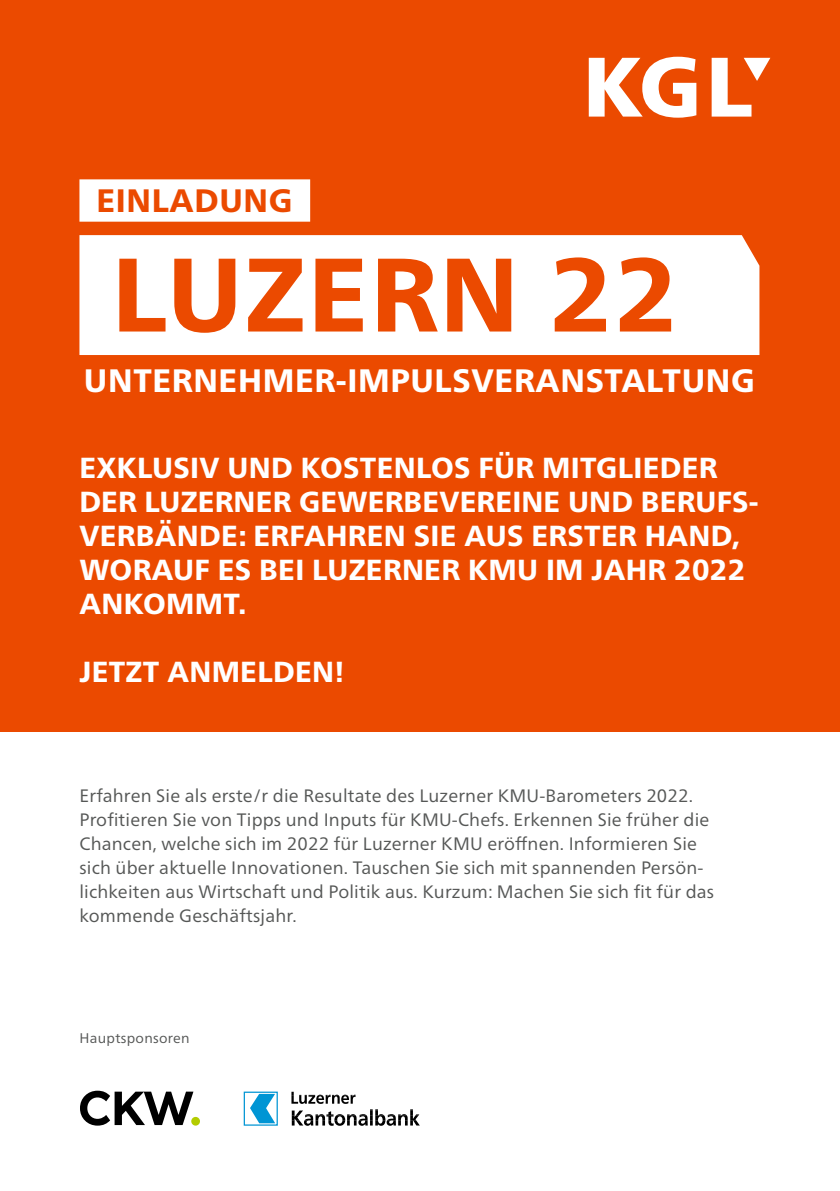
<style>
.page{position:relative;width:840px;height:1191px;background:#fff}
.page>*{position:absolute;margin:0;border:0;box-sizing:border-box;transform-origin:0 0}
.t1{font:800 104.4px "Frutiger Neue LT Pro";letter-spacing:.02em;color:#eb4a00}
.t2{font:800 32.4px "Frutiger Neue LT Pro";letter-spacing:.02em;color:#fff}
.t3{font:800 32.4px "Frutiger Neue LT Pro";letter-spacing:.02em;color:#eb4a00}
.t4{font:800 29px/34px "Frutiger Neue LT Pro";letter-spacing:.01em;color:#fff}
.t5{font:18px/24px "Frutiger Neue LT Pro";letter-spacing:.01em;color:#555756}
.t6{font:14px "Frutiger Neue LT Pro";letter-spacing:.02em;color:#555756}
</style>
<div class="page">
<div style="left:0;top:0;width:839px;height:731px;background:#eb4a00"></div>
<div style="left:79px;top:235px;width:680px;height:120px;background:#fff"></div>
<div style="left:79px;top:179px;width:231px;height:43px;background:#fff"></div>
<div style="left:243px;top:1091px;width:35px;height:34px;border:1px solid #0095d4"></div>
<svg style="left:250px;top:1093px;width:25px;height:30px"></svg>
<svg style="left:291px;top:1109px;width:128px;height:16px"></svg>
<svg style="left:291px;top:1091px;width:64px;height:12px"></svg>
<svg style="left:80px;top:1090px;width:113px;height:35px"></svg>
<div style="left:191px;top:1116px;width:9px;height:9px;background:#b3cc00;border-radius:50%"></div>
<svg style="left:588px;top:57px;width:108px;height:61px"></svg>
<svg style="left:711px;top:58px;width:59px;height:59px"></svg>
<h2 class="t3" style="left:96px;top:181px;width:198px">EINLADUNG</h2>
<h1 class="t1" style="left:112px;top:232px;width:567px">LUZERN 22</h1>
<h2 class="t2" style="left:84px;top:361px;width:672px">UNTERNEHMER-IMPULSVERANSTALTUNG</h2>
<h3 class="t4" style="left:79px;top:450px;width:680px">EXKLUSIV UND KOSTENLOS FÜR MITGLIEDER DER LUZERNER GEWERBEVEREINE UND BERUFS-VERBÄNDE: ERFAHREN SIE AUS ERSTER HAND, WORAUF ES BEI LUZERNER KMU IM JAHR 2022<br>ANKOMMT.</h3>
<h3 class="t4" style="left:79px;top:654px;width:266px">JETZT ANMELDEN!</h3>
<p class="t5" style="left:79px;top:783px;width:636px">Erfahren Sie als erste/r die Resultate des Luzerner KMU-Barometers 2022.<br>Profitieren Sie von Tipps und Inputs für KMU-Chefs. Erkennen Sie früher die Chancen, welche sich im 2022 für Luzerner KMU eröffnen. Informieren Sie sich über aktuelle Innovationen. Tauschen Sie sich mit spannenden Persön&shy;lichkeiten aus Wirtschaft und Politik aus. Kurzum: Machen Sie sich fit für das kommende Geschäftsjahr.</p>
<p class="t6" style="left:79px;top:1029px;width:112px">Hauptsponsoren</p>
</div>
